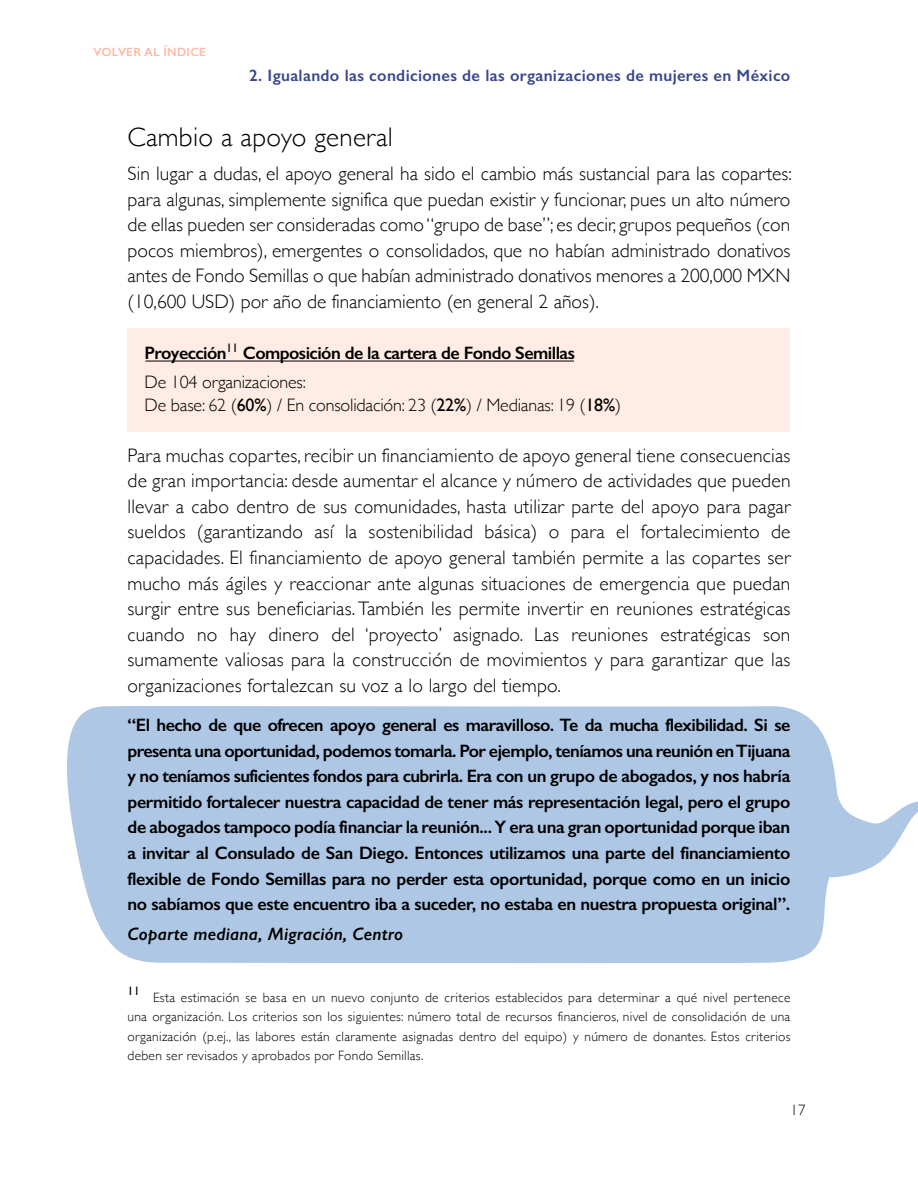
<style>
.page{position:relative;width:918px;height:1188px;background:#fff}
.page>*{position:absolute;margin:0;border:0;box-sizing:border-box;transform-origin:0 0}
.t1{font:300 27px "Gill Sans";letter-spacing:.01em;color:#000}
.t2{font:300 19.5px/25.5px "Gill Sans";color:#000;text-align:justify}
.t3{font:600 18px/25.5px "Gill Sans";letter-spacing:-.03em;color:#000}
.t4{font:300 18px "Gill Sans";letter-spacing:-.01em;color:#000}
.t5{font:italic 600 18px "Gill Sans";letter-spacing:.01em;color:#000}
.t6{font:600 16.5px "Gill Sans";letter-spacing:.02em;color:#39478d}
.t7{font:300 15px "Gill Sans";color:#000}
.t8{font:300 13.5px/19.5px "Gill Sans";letter-spacing:.02em;color:#000;text-align:justify}
.t9{font:12.3px "Gill Sans";color:#000}
.t10{font:600 12px "Gill Sans";letter-spacing:.02em;color:#ffb8a6}
.s1{font-weight:300}
.s2{font-weight:400}
</style>
<div class="page">
<svg style="left:67px;top:706px;width:851px;height:257px;background:#b6cde7"></svg>
<div style="left:128px;top:329px;width:662px;height:52px;background:#ffede5"></div>
<div style="left:128px;top:359px;width:662px;height:51px;background:#ffede5"></div>
<div style="left:128px;top:382px;width:662px;height:50px;background:#ffede5"></div>
<hr style="left:145px;top:361px;width:429px;height:1px;background:#000">
<p class="t10" style="left:94px;top:45px;width:114px">VOLVER AL ÍNDICE</p>
<p class="t6" style="left:249px;top:65px;width:543px">2. Igualando las condiciones de las organizaciones de mujeres en México</p>
<h1 class="t1" style="left:128px;top:116px;width:267px">Cambio a apoyo general</h1>
<p class="t2" style="left:128px;top:160px;width:666px">Sin lugar a dudas, el apoyo general ha sido el cambio más sustancial para las copartes: para algunas, simplemente significa que puedan existir y funcionar, pues un alto número de ellas pueden ser consideradas como “grupo de base”; es decir, grupos pequeños (con pocos miembros), emergentes o consolidados, que no habían administrado donativos antes de Fondo Semillas o que habían administrado donativos menores a 200,000 MXN (10,600 USD) por año de financiamiento (en general 2 años).</p>
<p class="t3" style="left:145px;top:338px;width:432px;line-height:29.7px">Proyección<sup>11</sup> Composición de la cartera de Fondo Semillas<br><span class="s1">De 104 organizaciones:</span></p>
<p class="t4" style="left:145px;top:391px;width:478px">De base: 62 (<span class="s2">60%</span>) / En consolidación: 23 (<span class="s2">22%</span>) / Medianas: 19 (<span class="s2">18%</span>)</p>
<p class="t2" style="left:128px;top:442px;width:665px">Para muchas copartes, recibir un financiamiento de apoyo general tiene consecuencias de gran importancia: desde aumentar el alcance y número de actividades que pueden llevar a cabo dentro de sus comunidades, hasta utilizar parte del apoyo para pagar sueldos (garantizando así la sostenibilidad básica) o para el fortalecimiento de capacidades. El financiamiento de apoyo general también permite a las copartes ser mucho más ágiles y reaccionar ante algunas situaciones de emergencia que puedan surgir entre sus beneficiarias. También les permite invertir en reuniones estratégicas cuando no hay dinero del ‘proyecto’ asignado. Las reuniones estratégicas son sumamente valiosas para la construcción de movimientos y para garantizar que las organizaciones fortalezcan su voz a lo largo del tiempo.</p>
<p class="t3" style="left:128px;top:712px;width:664px;text-align:justify">“El hecho de que ofrecen apoyo general es maravilloso. Te da mucha flexibilidad. Si se presenta una oportunidad, podemos tomarla. Por ejemplo, teníamos una reunión en Tijuana y no teníamos suficientes fondos para cubrirla. Era con un grupo de abogados, y nos habría permitido fortalecer nuestra capacidad de tener más representación legal, pero el grupo de abogados tampoco podía financiar la reunión... Y era una gran oportunidad porque iban a invitar al Consulado de San Diego. Entonces utilizamos una parte del financiamiento flexible de Fondo Semillas para no perder esta oportunidad, porque como en un inicio no sabíamos que este encuentro iba a suceder, no estaba en nuestra propuesta original”.</p>
<p class="t5" style="left:128px;top:923px;width:277px">Coparte mediana, Migración, Centro</p>
<p class="t9" style="left:128px;top:984px;width:14px">11</p>
<p class="t8" style="left:128px;top:987px;width:664px;text-indent:26px">Esta estimación se basa en un nuevo conjunto de criterios establecidos para determinar a qué nivel pertenece una organización. Los criterios son los siguientes: número total de recursos financieros, nivel de consolidación de una organización (p.ej., las labores están claramente asignadas dentro del equipo) y número de donantes. Estos criterios deben ser revisados y aprobados por Fondo Semillas.</p>
<p class="t7" style="left:790px;top:1098px;width:17px">17</p>
</div>
